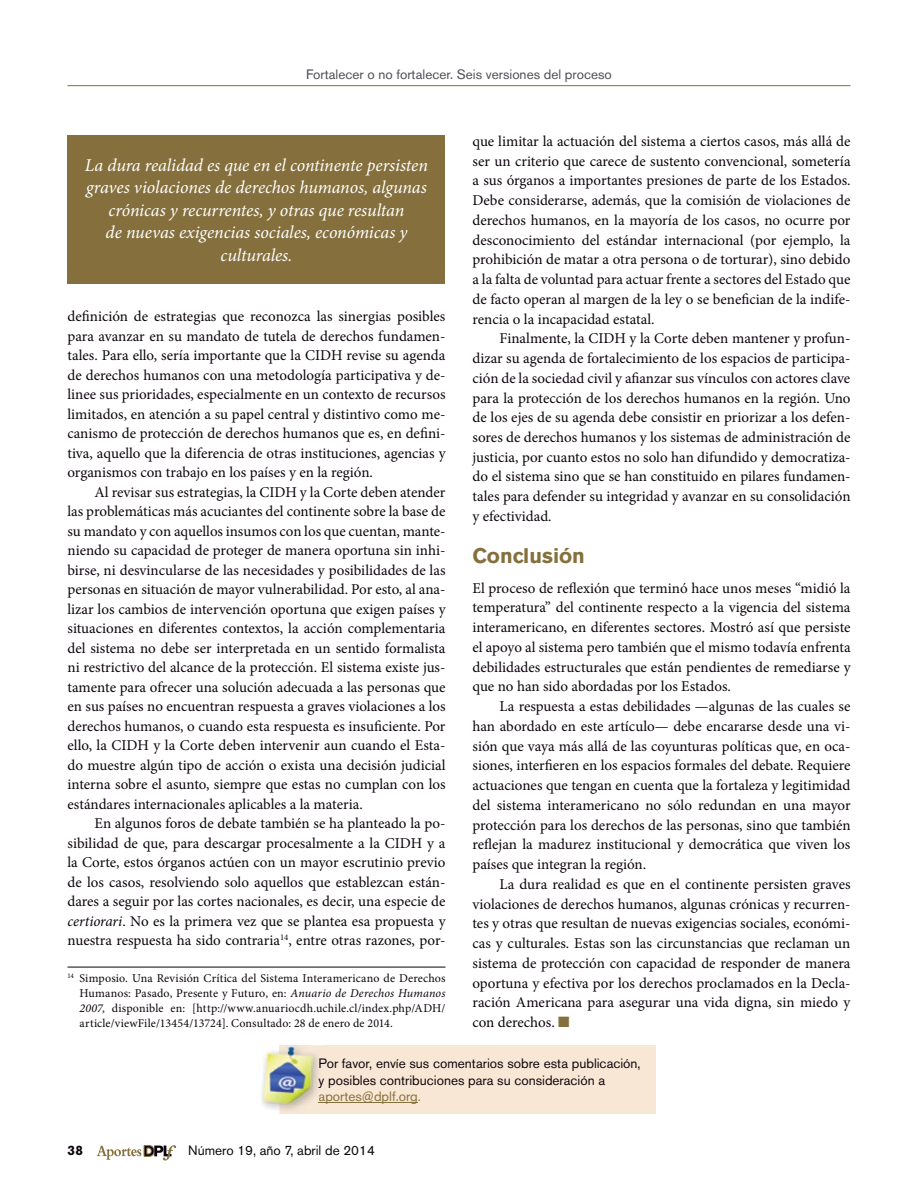
<style>
.page{position:relative;width:918px;height:1188px;background:#fff}
.page>*{position:absolute;margin:0;border:0;box-sizing:border-box;transform-origin:0 0}
.t1{font:700 21px "Akzidenz Grotesk BE";color:#85703d}
.t2{font:italic 18px/22.5px "Minion Pro";letter-spacing:-.005em;color:#fff;text-align:center}
.t3{font:15px/19.8px "Minion Pro";color:#0d050d;text-align:justify}
.t4{font:13.5px/16.5px "Akzidenz Grotesk BE";color:#0d050d}
.t5{font:13.5px "Akzidenz Grotesk BE";color:#4e4d54}
.t6{font:700 13.5px "Akzidenz Grotesk BE";color:#0d050d}
.t7{font:12px/15px "Minion Pro";letter-spacing:.01em;color:#0d050d;text-align:justify}
.s1{font-style:italic}
.s2{color:#0b050f}
.s3{color:#85703d}
</style>
<div class="page">
<hr style="left:68px;top:967px;width:378px;height:1px;background:#0d050d">
<hr style="left:68px;top:85px;width:783px;height:1px;background:#85703d">
<div style="left:68px;top:135px;width:378px;height:149px;background:#85703d"></div>
<div style="left:280px;top:1046px;width:376px;height:68px;background:#f9e7d5"></div>
<hr style="left:319px;top:1102px;width:99px;height:1px;background:#85703d">
<img style="left:263px;top:1045px;width:59px;height:68px">
<img style="left:280px;top:1046px;width:42px;height:67px">
<svg style="left:319px;top:1059px;width:3px;height:45px"></svg>
<img style="left:262px;top:1045px;width:50px;height:59px">
<img style="left:280px;top:1046px;width:32px;height:58px">
<svg style="left:97px;top:1145px;width:79px;height:16px"></svg>
<p class="t5" style="left:306px;top:69px;width:307px">Fortalecer o no fortalecer. Seis versiones del proceso</p>
<p class="t2" style="left:85px;top:155px;width:345px">La dura realidad es que en el continente persisten graves violaciones de derechos humanos, algunas crónicas y recurrentes, y otras que resultan<br>de nuevas exigencias sociales, económicas y culturales.</p>
<p class="t3" style="left:68px;top:308px;width:380px">definición de estrategias que reconozca las sinergias posibles para avanzar en su mandato de tutela de derechos fundamen&shy;tales. Para ello, sería importante que la CIDH revise su agenda de derechos humanos con una metodología participativa y de&shy;linee sus prioridades, especialmente en un contexto de recursos limitados, en atención a su papel central y distintivo como me&shy;canismo de protección de derechos humanos que es, en defini&shy;tiva, aquello que la diferencia de otras instituciones, agencias y organismos con trabajo en los países y en la región.</p>
<p class="t3" style="left:68px;top:484px;width:380px;text-indent:27px">Al revisar sus estrategias, la CIDH y la Corte deben atender las problemáticas más acuciantes del continente sobre la base de su mandato y con aquellos insumos con los que cuentan, mante&shy;niendo su capacidad de proteger de manera oportuna sin inhi&shy;birse, ni desvincularse de las necesidades y posibilidades de las personas en situación de mayor vulnerabilidad. Por esto, al ana&shy;lizar los cambios de intervención oportuna que exigen países y situaciones en diferentes contextos, la acción complementaria del sistema no debe ser interpretada en un sentido formalista ni restrictivo del alcance de la protección. El sistema existe jus&shy;tamente para ofrecer una solución adecuada a las personas que en sus países no encuentran respuesta a graves violaciones a los derechos humanos, o cuando esta respuesta es insuficiente. Por ello, la CIDH y la Corte deben intervenir aun cuando el Esta&shy;do muestre algún tipo de acción o exista una decisión judicial interna sobre el asunto, siempre que estas no cumplan con los estándares internacionales aplicables a la materia.</p>
<p class="t3" style="left:68px;top:815px;width:380px;text-indent:27px">En algunos foros de debate también se ha planteado la po&shy;sibilidad de que, para descargar procesalmente a la CIDH y a la Corte, estos órganos actúen con un mayor escrutinio previo de los casos, resolviendo solo aquellos que establezcan están&shy;dares a seguir por las cortes nacionales, es decir, una especie de <span class="s1">certiorari</span>. No es la primera vez que se plantea esa propuesta y nuestra respuesta ha sido contraria<sup>14</sup>, entre otras razones, por-</p>
<p class="t7" style="left:80px;top:972px;width:368px;text-indent:-12px"><sup>14</sup> Simposio. Una Revisión Crítica del Sistema Interamericano de Derechos Humanos: Pasado, Presente y Futuro, en: <span class="s1">Anuario de Derechos Humanos 2007</span>, disponible en: [http://www.anuariocdh.uchile.cl/index.php/ADH/ article/viewFile/13454/13724]. Consultado: 28 de enero de 2014.</p>
<p class="t3" style="left:473px;top:132px;width:380px">que limitar la actuación del sistema a ciertos casos, más allá de ser un criterio que carece de sustento convencional, sometería a sus órganos a importantes presiones de parte de los Estados.<br>Debe considerarse, además, que la comisión de violaciones de derechos humanos, en la mayoría de los casos, no ocurre por desconocimiento del estándar internacional (por ejemplo, la prohibición de matar a otra persona o de torturar), sino debido a la falta de voluntad para actuar frente a sectores del Estado que de facto operan al margen de la ley o se benefician de la indife&shy;rencia o la incapacidad estatal.</p>
<p class="t3" style="left:473px;top:330px;width:380px;text-indent:27px">Finalmente, la CIDH y la Corte deben mantener y profun&shy;dizar su agenda de fortalecimiento de los espacios de participa&shy;ción de la sociedad civil y afianzar sus vínculos con actores clave para la protección de los derechos humanos en la región. Uno de los ejes de su agenda debe consistir en priorizar a los defen&shy;sores de derechos humanos y los sistemas de administración de justicia, por cuanto estos no solo han difundido y democratiza&shy;do el sistema sino que se han constituido en pilares fundamen&shy;tales para defender su integridad y avanzar en su consolidación y efectividad.</p>
<h1 class="t1" style="left:473px;top:548px;width:114px">Conclusión</h1>
<p class="t3" style="left:473px;top:579px;width:380px">El proceso de reflexión que terminó hace unos meses “midió la temperatura” del continente respecto a la vigencia del sistema interamericano, en diferentes sectores. Mostró así que persiste el apoyo al sistema pero también que el mismo todavía enfrenta debilidades estructurales que están pendientes de remediarse y que no han sido abordadas por los Estados.</p>
<p class="t3" style="left:473px;top:698px;width:380px;text-indent:27px">La respuesta a estas debilidades —algunas de las cuales se han abordado en este artículo— debe encararse desde una vi&shy;sión que vaya más allá de las coyunturas políticas que, en oca&shy;siones, interfieren en los espacios formales del debate. Requiere actuaciones que tengan en cuenta que la fortaleza y legitimidad del sistema interamericano no sólo redundan en una mayor protección para los derechos de las personas, sino que también reflejan la madurez institucional y democrática que viven los países que integran la región.</p>
<p class="t3" style="left:473px;top:875px;width:380px;text-indent:27px">La dura realidad es que en el continente persisten graves violaciones de derechos humanos, algunas crónicas y recurren&shy;tes y otras que resultan de nuevas exigencias sociales, económi&shy;cas y culturales. Estas son las circunstancias que reclaman un sistema de protección con capacidad de responder de manera oportuna y efectiva por los derechos proclamados en la Decla&shy;ración Americana para asegurar una vida digna, sin miedo y con derechos.</p>
<p class="t4" style="left:319px;top:1057px;width:324px"><span class="s2">P</span>or favor, envíe sus comentarios sobre esta publicación, <span class="s2">y</span> posibles contribuciones para su consideración a <span class="s3">aportes@dplf.org.</span></p>
<p class="t6" style="left:68px;top:1146px;width:17px">38</p>
<p class="t4" style="left:188px;top:1144px;width:188px">Número 19, año 7, abril de 2014</p>
</div>
